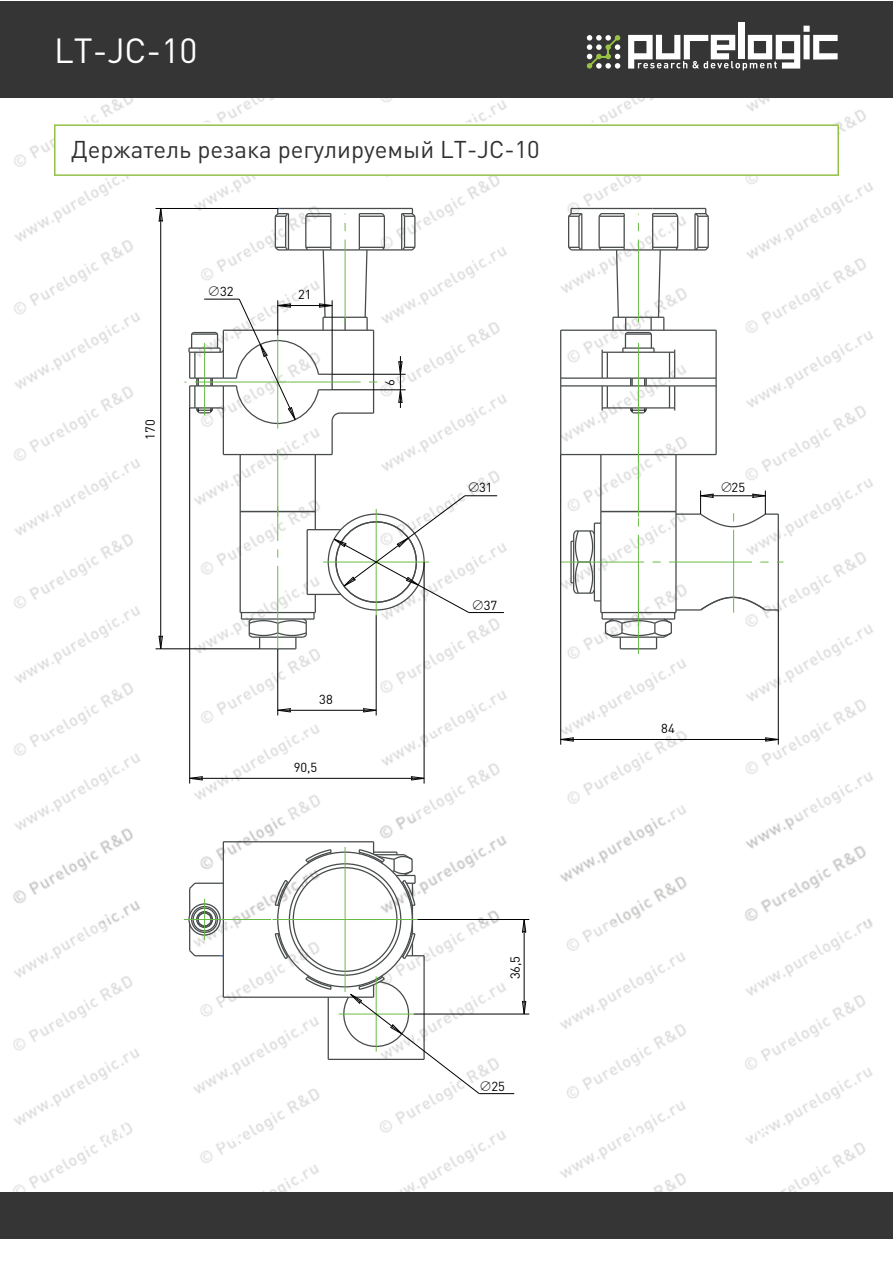
<style>
.page{position:relative;width:893px;height:1263px;background:#fff}
.page>*{position:absolute;margin:0;border:0;box-sizing:border-box;transform-origin:0 0}
.t1{font:34.5px "DIN Pro";color:#fff}
.t2{font:24px "DIN Pro";color:#313132}
.t3{font:12.9px "DIN Pro";color:#000001}
.s1{font-family:"Koz Min Pr 6 N"}
</style>
<div class="page">
<img style="left:0;top:1px;width:706px;height:1238px">
<img style="left:745px;top:98px;width:128px;height:1094px">
<div style="left:1px;top:1px;width:892px;height:97px;background:#363536"></div>
<div style="left:1px;top:1192px;width:892px;height:47px;background:#363536"></div>
<div style="left:738px;top:23px;width:6px;height:36px;background:#fff"></div>
<svg style="left:587px;top:35px;width:33px;height:34px"></svg>
<svg style="left:628px;top:26px;width:210px;height:44px"></svg>
<svg style="left:54px;top:124px;width:785px;height:52px"></svg>
<hr style="left:240px;top:511px;width:1px;height:101px;background:#474b4c">
<hr style="left:240px;top:612px;width:75px;height:1px;background:#474b4c">
<hr style="left:307px;top:594px;width:34px;height:1px;background:#474b4c">
<hr style="left:307px;top:529px;width:34px;height:1px;background:#474b4c">
<hr style="left:331px;top:421px;width:2px;height:33px;background:#474b4c">
<hr style="left:223px;top:386px;width:1px;height:68px;background:#474b4c">
<hr style="left:223px;top:454px;width:109px;height:1px;background:#474b4c">
<hr style="left:279px;top:208px;width:133px;height:1px;background:#474b4c">
<hr style="left:401px;top:214px;width:1px;height:36px;background:#474b4c">
<hr style="left:404px;top:216px;width:1px;height:31px;background:#474b4c">
<hr style="left:382px;top:249px;width:20px;height:2px;background:#474b4c">
<hr style="left:414px;top:216px;width:1px;height:31px;background:#474b4c">
<svg style="left:401px;top:245px;width:16px;height:7px"></svg>
<svg style="left:401px;top:208px;width:16px;height:10px"></svg>
<hr style="left:240px;top:454px;width:1px;height:57px;background:#474b4c">
<svg style="left:241px;top:449px;width:75px;height:200px"></svg>
<svg style="left:158px;top:209px;width:5px;height:13px"></svg>
<svg style="left:158px;top:635px;width:5px;height:13px"></svg>
<hr style="left:160px;top:208px;width:1px;height:441px;background:#000001">
<hr style="left:156px;top:208px;width:122px;height:1px;background:#000001">
<hr style="left:156px;top:648px;width:104px;height:1px;background:#000001">
<svg style="left:278px;top:708px;width:13px;height:5px"></svg>
<svg style="left:362px;top:708px;width:14px;height:5px"></svg>
<hr style="left:278px;top:710px;width:98px;height:1px;background:#000001">
<hr style="left:277px;top:649px;width:1px;height:66px;background:#000001">
<hr style="left:376px;top:615px;width:1px;height:100px;background:#000001">
<svg style="left:190px;top:776px;width:13px;height:5px"></svg>
<svg style="left:410px;top:776px;width:14px;height:5px"></svg>
<hr style="left:190px;top:778px;width:234px;height:1px;background:#000001">
<hr style="left:189px;top:408px;width:1px;height:375px;background:#000001">
<hr style="left:424px;top:562px;width:1px;height:221px;background:#000001">
<hr style="left:465px;top:495px;width:32px;height:1px;background:#000001">
<svg style="left:323px;top:495px;width:147px;height:120px"></svg>
<hr style="left:469px;top:612px;width:35px;height:1px;background:#000001">
<svg style="left:184px;top:208px;width:202px;height:221px"></svg>
<hr style="left:278px;top:305px;width:54px;height:1px;background:#000001">
<hr style="left:277px;top:300px;width:1px;height:35px;background:#000001">
<hr style="left:332px;top:300px;width:1px;height:74px;background:#000001">
<svg style="left:398px;top:356px;width:5px;height:52px"></svg>
<hr style="left:332px;top:374px;width:74px;height:1px;background:#000001">
<hr style="left:332px;top:389px;width:74px;height:1px;background:#000001">
<hr style="left:223px;top:841px;width:151px;height:1px;background:#474b4c">
<svg style="left:522px;top:920px;width:5px;height:13px"></svg>
<svg style="left:522px;top:1000px;width:5px;height:14px"></svg>
<hr style="left:524px;top:919px;width:1px;height:95px;background:#000001">
<hr style="left:418px;top:919px;width:111px;height:1px;background:#000001">
<hr style="left:414px;top:1014px;width:115px;height:1px;background:#000001">
<svg style="left:184px;top:842px;width:296px;height:252px"></svg>
<hr style="left:479px;top:1093px;width:35px;height:1px;background:#000001">
<svg style="left:561px;top:737px;width:13px;height:5px"></svg>
<svg style="left:765px;top:737px;width:13px;height:5px"></svg>
<hr style="left:561px;top:739px;width:217px;height:1px;background:#000001">
<hr style="left:560px;top:454px;width:1px;height:291px;background:#000001">
<hr style="left:778px;top:610px;width:1px;height:135px;background:#000001">
<svg style="left:560px;top:208px;width:223px;height:446px"></svg>
<h1 class="t1" style="left:54px;top:27px;width:145px">LT-JC-10</h1>
<p class="t2" style="left:71px;top:133px;width:470px">Держатель резака регулируемый LT-JC-10</p>
<p class="t3" style="left:141px;top:440px;width:22px;rotate:-90deg">170</p>
<p class="t3" style="left:207px;top:283px;width:28px"><span class="s1">∅</span>32</p>
<p class="t3" style="left:298px;top:286px;width:15px">21</p>
<p class="t3" style="left:381px;top:386px;width:8px;rotate:-90deg">6</p>
<p class="t3" style="left:319px;top:691px;width:15px">38</p>
<p class="t3" style="left:294px;top:759px;width:25px">90,5</p>
<p class="t3" style="left:468px;top:479px;width:27px"><span class="s1">∅</span>31</p>
<p class="t3" style="left:471px;top:596px;width:27px"><span class="s1">∅</span>37</p>
<p class="t3" style="left:506px;top:979px;width:25px;rotate:-90deg">36,5</p>
<p class="t3" style="left:479px;top:1077px;width:27px"><span class="s1">∅</span>25</p>
<p class="t3" style="left:720px;top:479px;width:26px"><span class="s1">∅</span>25</p>
<p class="t3" style="left:661px;top:720px;width:15px">84</p>
</div>
